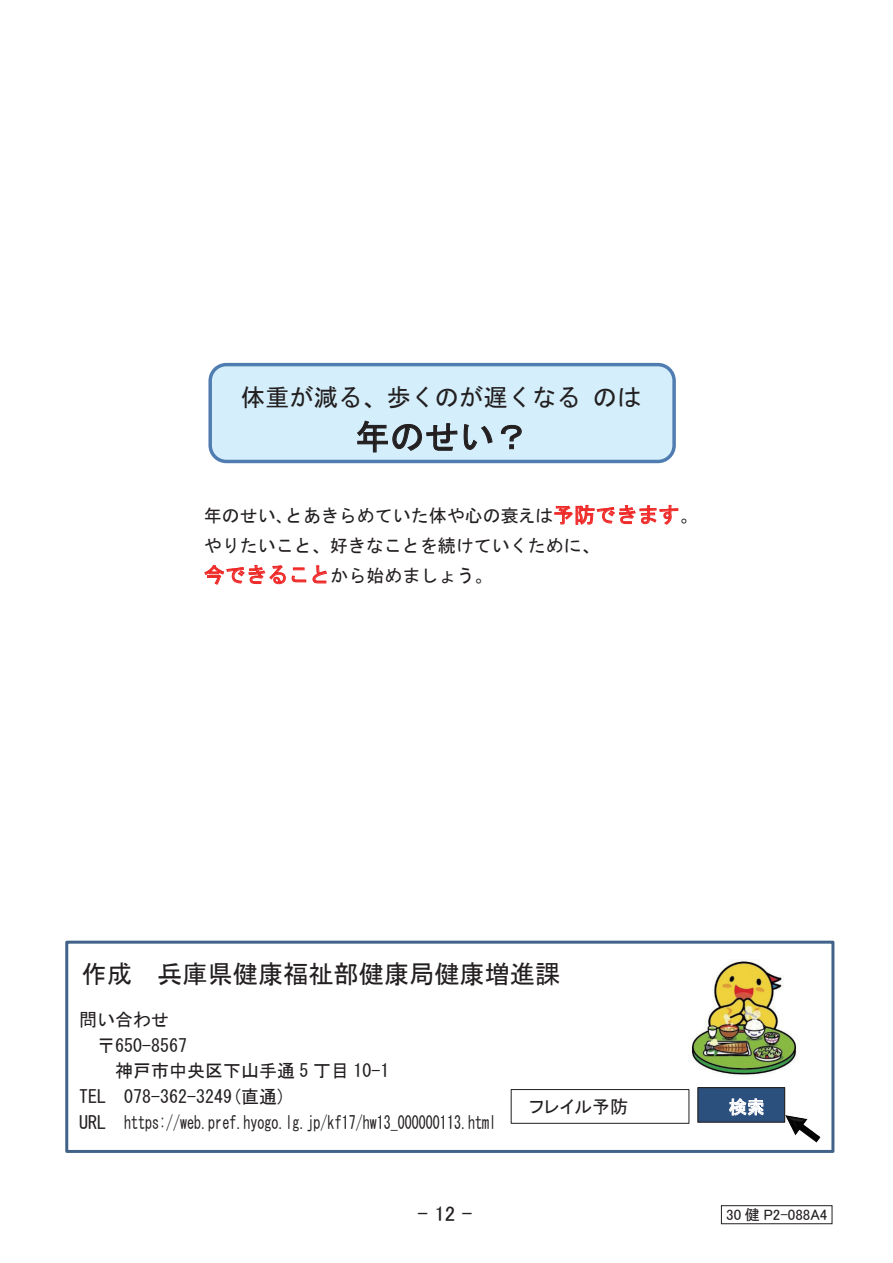
<style>
.page{position:relative;width:893px;height:1263px;background:#fff}
.page>*{position:absolute;margin:0;border:0;box-sizing:border-box;transform-origin:0 0}
.t1{font:34.65px "MS Gothic";color:#231f20}
.t2{font:25.2px "MS Gothic";color:#231f20}
.t3{font:24.3px "MS Gothic";color:#231f20}
.t4{font:21px "MS P Gothic";color:#231f20}
.t5{font:18px/30px "MS Gothic";color:#231f20}
.t6{font:18px "MS P Gothic";color:#231f20}
.t7{font:18px "MS P Gothic";color:#fff}
.t8{font:15px "MS P Gothic";color:#231f20}
.s1{font-family:"MS P Gothic"}
.s2{font-size:21px;color:#ee2a29}
</style>
<div class="page">
<svg style="left:554px;top:505px;width:124px;height:20px"></svg>
<svg style="left:204px;top:565px;width:82px;height:20px"></svg>
<svg style="left:292px;top:567px;width:14px;height:15px"></svg>
<svg style="left:312px;top:565px;width:15px;height:19px"></svg>
<div style="left:210px;top:365px;width:464px;height:96px;background:#d4effb;border-radius:16px"></div>
<div style="left:208px;top:363px;width:468px;height:100px;border:3px solid #4f7db1;border-radius:16px"></div>
<svg style="left:357px;top:420px;width:136px;height:33px"></svg>
<svg style="left:500px;top:424px;width:22px;height:26px"></svg>
<div style="left:65px;top:941px;width:769px;height:212px;border:3px solid #416389"></div>
<div style="left:511px;top:1089px;width:178px;height:35px;background:#fff;border:1px solid #231f20"></div>
<div style="left:697px;top:1087px;width:88px;height:36px;background:#2c507e;border:1px solid #231f20"></div>
<svg style="left:729px;top:1098px;width:35px;height:18px"></svg>
<img style="left:764px;top:1094px;width:57px;height:49px">
<img style="left:689px;top:960px;width:108px;height:116px">
<div style="left:721px;top:1205px;width:111px;height:19px;border:1px solid #231f20"></div>
<h3 class="t3" style="left:241px;top:385px;width:402px">体重が減る、歩くのが遅くなるのは</h3>
<h1 class="t1" style="left:355px;top:419px;width:176px">年のせい？</h1>
<p class="t5" style="left:204px;top:501px;width:495px">年のせい､とあきらめていた<span class="s1">体や心の衰えは</span><span class="s2">予防できます</span>。やりたいこと、好きなことを続けていくために、<br><span class="s2">今できること</span>から始めましょう。</p>
<h2 class="t2" style="left:82px;top:961px;width:480px">作成 兵庫県健康福祉部健康局健康増進課</h2>
<p class="t5" style="left:79px;top:1005px;width:91px">問い合わせ</p>
<p class="t5" style="left:97px;top:1030px;width:91px">〒650-8567</p>
<p class="t5" style="left:115px;top:1056px;width:276px">神戸市中央区下山手通 5 丁目 10-1</p>
<p class="t5" style="left:79px;top:1081px;width:209px">TEL 078-362-3249(直通)</p>
<p class="t5" style="left:79px;top:1107px;width:419px">URL　https://web.pref.hyogo.lg.jp/kf17/hw13_000000113.html</p>
<p class="t6" style="left:530px;top:1097px;width:100px">フレイル予防</p>
<p class="t7" style="left:729px;top:1098px;width:38px">検索</p>
<p class="t4" style="left:417px;top:1203px;width:56px">- 12 -</p>
<p class="t8" style="left:726px;top:1207px;width:103px">30 健 P2-088A4</p>
</div>
